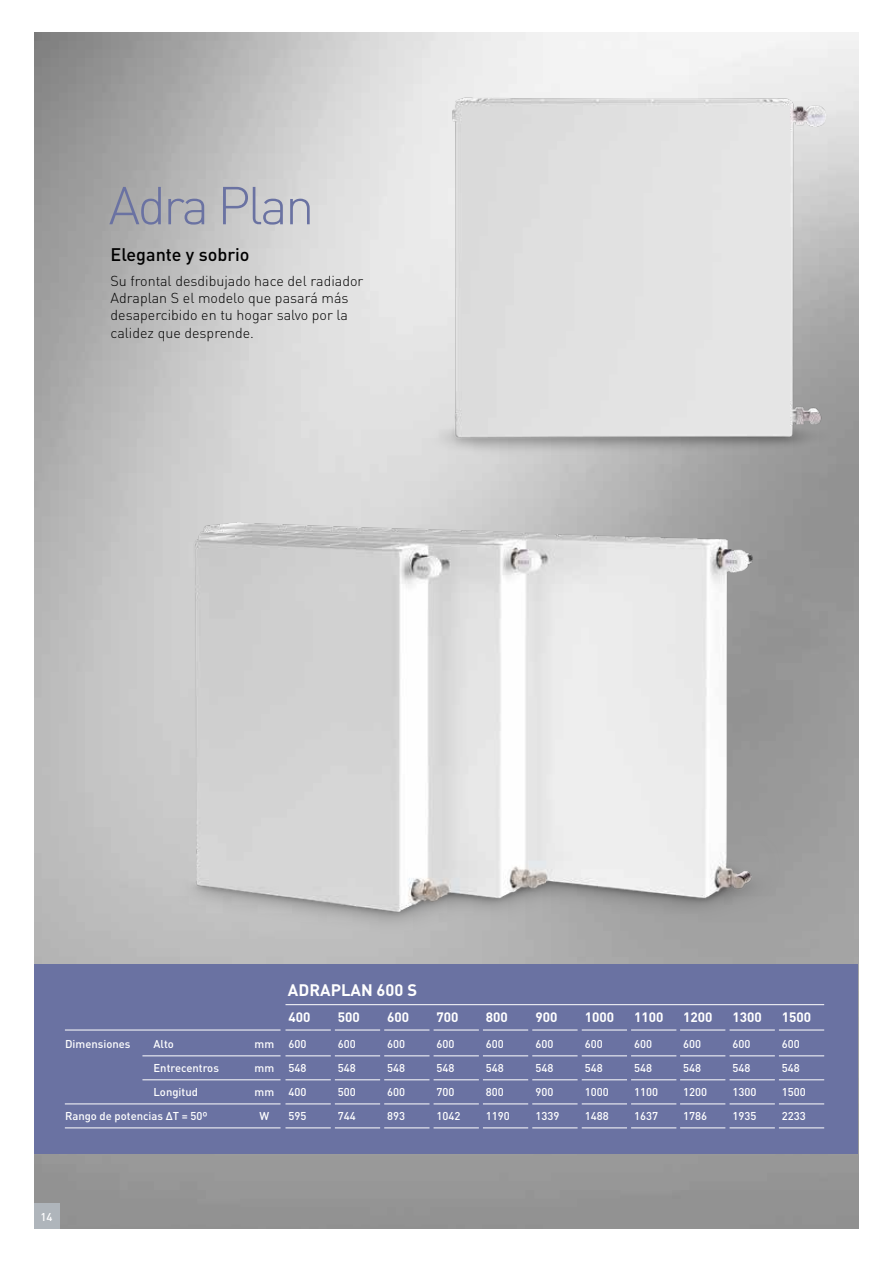
<style>
.page{position:relative;width:893px;height:1263px;background:#fff}
.page>*{position:absolute;margin:0;border:0;box-sizing:border-box;transform-origin:0 0}
.t1{font:300 52.5px "DIN";letter-spacing:-.05em;color:#6a72a2}
.t2{font:500 18px "DIN";color:#000}
.t3{font:700 16.5px "DIN";color:#fff}
.t4{font:300 14.25px/17.2px "DIN";color:#000}
.t5{font:700 13.5px "DIN";color:#fff}
.t6{font:500 11.25px/24px "DIN";color:#fff}
</style>
<div class="page">
<div style="left:35px;top:964px;width:823px;height:190px;background:#6a72a2"></div>
<hr style="left:65px;top:1029px;width:216px;height:1px;background:#fff">
<hr style="left:285px;top:1004px;width:539px;height:1px;background:#fff">
<hr style="left:142px;top:1055px;width:139px;height:1px;background:#fff">
<hr style="left:142px;top:1079px;width:139px;height:1px;background:#fff">
<hr style="left:65px;top:1104px;width:216px;height:1px;background:#fff">
<hr style="left:65px;top:1128px;width:216px;height:1px;background:#fff">
<hr style="left:285px;top:1029px;width:46px;height:1px;background:#fff">
<hr style="left:285px;top:1055px;width:46px;height:1px;background:#fff">
<hr style="left:285px;top:1079px;width:46px;height:1px;background:#fff">
<hr style="left:285px;top:1104px;width:46px;height:1px;background:#fff">
<hr style="left:285px;top:1128px;width:46px;height:1px;background:#fff">
<hr style="left:335px;top:1029px;width:45px;height:1px;background:#fff">
<hr style="left:335px;top:1055px;width:45px;height:1px;background:#fff">
<hr style="left:335px;top:1079px;width:45px;height:1px;background:#fff">
<hr style="left:335px;top:1104px;width:45px;height:1px;background:#fff">
<hr style="left:335px;top:1128px;width:45px;height:1px;background:#fff">
<hr style="left:384px;top:1029px;width:45px;height:1px;background:#fff">
<hr style="left:384px;top:1055px;width:45px;height:1px;background:#fff">
<hr style="left:384px;top:1079px;width:45px;height:1px;background:#fff">
<hr style="left:384px;top:1104px;width:45px;height:1px;background:#fff">
<hr style="left:384px;top:1128px;width:45px;height:1px;background:#fff">
<hr style="left:434px;top:1029px;width:45px;height:1px;background:#fff">
<hr style="left:434px;top:1055px;width:45px;height:1px;background:#fff">
<hr style="left:434px;top:1079px;width:45px;height:1px;background:#fff">
<hr style="left:434px;top:1104px;width:45px;height:1px;background:#fff">
<hr style="left:434px;top:1128px;width:45px;height:1px;background:#fff">
<hr style="left:483px;top:1029px;width:45px;height:1px;background:#fff">
<hr style="left:483px;top:1055px;width:45px;height:1px;background:#fff">
<hr style="left:483px;top:1079px;width:45px;height:1px;background:#fff">
<hr style="left:483px;top:1104px;width:45px;height:1px;background:#fff">
<hr style="left:483px;top:1128px;width:45px;height:1px;background:#fff">
<hr style="left:582px;top:1029px;width:45px;height:1px;background:#fff">
<hr style="left:582px;top:1055px;width:45px;height:1px;background:#fff">
<hr style="left:582px;top:1079px;width:45px;height:1px;background:#fff">
<hr style="left:582px;top:1104px;width:45px;height:1px;background:#fff">
<hr style="left:582px;top:1128px;width:45px;height:1px;background:#fff">
<hr style="left:729px;top:1029px;width:46px;height:1px;background:#fff">
<hr style="left:729px;top:1055px;width:46px;height:1px;background:#fff">
<hr style="left:729px;top:1079px;width:46px;height:1px;background:#fff">
<hr style="left:729px;top:1104px;width:46px;height:1px;background:#fff">
<hr style="left:729px;top:1128px;width:46px;height:1px;background:#fff">
<hr style="left:532px;top:1029px;width:46px;height:1px;background:#fff">
<hr style="left:532px;top:1055px;width:46px;height:1px;background:#fff">
<hr style="left:532px;top:1079px;width:46px;height:1px;background:#fff">
<hr style="left:532px;top:1104px;width:46px;height:1px;background:#fff">
<hr style="left:532px;top:1128px;width:46px;height:1px;background:#fff">
<hr style="left:680px;top:1029px;width:45px;height:1px;background:#fff">
<hr style="left:680px;top:1055px;width:45px;height:1px;background:#fff">
<hr style="left:680px;top:1079px;width:45px;height:1px;background:#fff">
<hr style="left:680px;top:1104px;width:45px;height:1px;background:#fff">
<hr style="left:680px;top:1128px;width:45px;height:1px;background:#fff">
<hr style="left:631px;top:1029px;width:45px;height:1px;background:#fff">
<hr style="left:631px;top:1055px;width:45px;height:1px;background:#fff">
<hr style="left:631px;top:1079px;width:45px;height:1px;background:#fff">
<hr style="left:631px;top:1104px;width:45px;height:1px;background:#fff">
<hr style="left:631px;top:1128px;width:45px;height:1px;background:#fff">
<hr style="left:779px;top:1029px;width:45px;height:1px;background:#fff">
<hr style="left:779px;top:1055px;width:45px;height:1px;background:#fff">
<hr style="left:779px;top:1079px;width:45px;height:1px;background:#fff">
<hr style="left:779px;top:1104px;width:45px;height:1px;background:#fff">
<hr style="left:779px;top:1128px;width:45px;height:1px;background:#fff">
<img style="left:115px;top:481px;width:710px;height:463px">
<img style="left:412px;top:63px;width:440px;height:400px">
<div style="left:34px;top:1203px;width:26px;height:26px;background:#afb5bb"></div>
<h1 class="t1" style="left:109px;top:173px;width:207px">Adra Plan</h1>
<h2 class="t2" style="left:111px;top:243px;width:141px">Elegante y sobrio</h2>
<p class="t4" style="left:111px;top:272px;width:254px">Su frontal desdibujado hace del radiador Adraplan S el modelo que pasará más desapercibido en tu hogar salvo por la calidez que desprende.</p>
<p class="t6" style="left:65px;top:1032px;width:67px">Dimensiones</p>
<p class="t6" style="left:154px;top:1032px;width:22px">Alto</p>
<p class="t6" style="left:154px;top:1056px;width:67px">Entrecentros</p>
<p class="t6" style="left:154px;top:1080px;width:46px">Longitud</p>
<p class="t6" style="left:65px;top:1104px;width:144px">Rango de potencias ∆T = 50º</p>
<p class="t6" style="left:40px;top:1204px;width:13px">14</p>
<p class="t6" style="left:255px;top:1032px;width:21px;text-align:center">mm mm mm<br>W</p>
<h3 class="t3" style="left:288px;top:980px;width:131px">ADRAPLAN 600 S</h3>
<p class="t5" style="left:289px;top:1008px;width:23px">400</p>
<p class="t6" style="left:289px;top:1032px;width:19px;text-align:justify">600<br>548<br>400<br>595</p>
<p class="t5" style="left:338px;top:1008px;width:23px">500</p>
<p class="t6" style="left:338px;top:1032px;width:19px;text-align:justify">600<br>548<br>500<br>744</p>
<p class="t5" style="left:387px;top:1008px;width:23px">600</p>
<p class="t6" style="left:387px;top:1032px;width:19px;text-align:justify">600<br>548<br>600<br>893</p>
<p class="t5" style="left:437px;top:1008px;width:23px">700</p>
<p class="t6" style="left:437px;top:1032px;width:25px">600<br>548<br>700<br>1042</p>
<p class="t5" style="left:486px;top:1008px;width:23px">800</p>
<p class="t6" style="left:486px;top:1032px;width:25px">600<br>548<br>800<br>1190</p>
<p class="t5" style="left:535px;top:1008px;width:23px">900</p>
<p class="t6" style="left:535px;top:1032px;width:25px">600<br>548<br>900<br>1339</p>
<p class="t5" style="left:585px;top:1008px;width:31px">1000</p>
<p class="t6" style="left:585px;top:1032px;width:25px">600<br>548<br>1000<br>1488</p>
<p class="t5" style="left:634px;top:1008px;width:31px">1100</p>
<p class="t6" style="left:634px;top:1032px;width:25px">600<br>548<br>1100<br>1637</p>
<p class="t5" style="left:683px;top:1008px;width:31px">1200</p>
<p class="t6" style="left:683px;top:1032px;width:25px">600<br>548<br>1200<br>1786</p>
<p class="t5" style="left:733px;top:1008px;width:31px">1300</p>
<p class="t6" style="left:733px;top:1032px;width:25px">600<br>548<br>1300<br>1935</p>
<p class="t5" style="left:782px;top:1008px;width:31px">1500</p>
<p class="t6" style="left:782px;top:1032px;width:25px">600<br>548<br>1500<br>2233</p>
</div>
